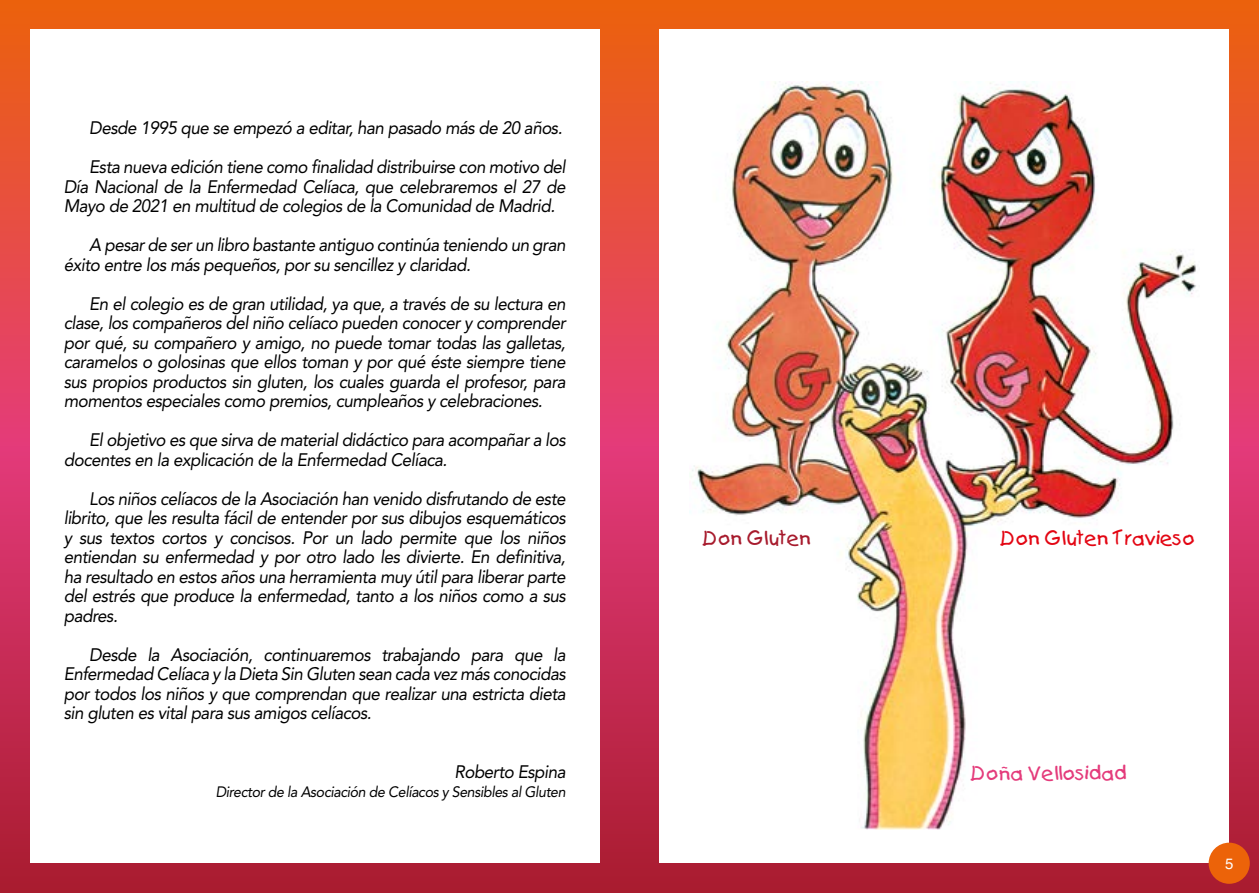
<style>
.page{position:relative;width:1259px;height:893px;background:#fff}
.page>*{position:absolute;margin:0;border:0;box-sizing:border-box;transform-origin:0 0}
.t1{font:18.75px "Kids";color:#e30613}
.t2{font:18.75px "Kids";color:#e43b7b}
.t3{font:18.75px "Kids";color:#a71b2d}
.t4{font:italic 18px/19.5px "Avenir";letter-spacing:-.03em;color:#000;scale:.95 1}
.t5{font:italic 15px "Avenir";letter-spacing:-.03em;color:#000;scale:.95 1}
.t6{font:15px "Helvetica";color:#fff}
</style>
<div class="page">
<div style="left:0;top:0;width:1259px;height:446px;background:linear-gradient(to bottom,#eb610c,#e43b79)"></div>
<div style="left:0;top:446px;width:1259px;height:447px;background:linear-gradient(to bottom,#e33a7a,#a81c2f)"></div>
<div style="left:30px;top:30px;width:570px;height:833px;background:#fff"></div>
<div style="left:659px;top:30px;width:570px;height:833px;background:#fff"></div>
<img style="left:689px;top:82px;width:507px;height:747px">
<div style="left:1208px;top:843px;width:41px;height:41px;background:#ec6309;border-radius:50%"></div>
<p class="t4" style="left:89px;top:108px;width:503px;line-height:39px">Desde 1995 que se empezó a editar, han pasado más de 20 años.<br>Esta nueva edición tiene como finalidad distribuirse con motivo del</p>
<p class="t4" style="left:64px;top:177px;width:530px">Día Nacional de la Enfermedad Celíaca, que celebraremos el 27 de<br>Mayo de 2021 en multitud de colegios de la Comunidad de Madrid.</p>
<p class="t4" style="left:64px;top:235px;width:530px;text-indent:26px">A pesar de ser un libro bastante antiguo continúa teniendo un gran éxito entre los más pequeños, por su sencillez y claridad.</p>
<p class="t4" style="left:64px;top:294px;width:530px;text-align:justify;text-indent:26px">En el colegio es de gran utilidad, ya que, a través de su lectura en clase, los compañeros del niño celíaco pueden conocer y comprender por qué, su compañero y amigo, no puede tomar todas las galletas, caramelos o golosinas que ellos toman y por qué éste siempre tiene sus propios productos sin gluten, los cuales guarda el profesor, para momentos especiales como premios, cumpleaños y celebraciones.</p>
<p class="t4" style="left:64px;top:430px;width:530px;text-indent:26px">El objetivo es que sirva de material didáctico para acompañar a los docentes en la explicación de la Enfermedad Celíaca.</p>
<p class="t4" style="left:64px;top:489px;width:530px;text-align:justify;text-indent:26px">Los niños celíacos de la Asociación han venido disfrutando de este librito, que les resulta fácil de entender por sus dibujos esquemáticos y sus textos cortos y concisos. Por un lado permite que los niños entiendan su enfermedad y por otro lado les divierte. En definitiva, ha resultado en estos años una herramienta muy útil para liberar parte del estrés que produce la enfermedad, tanto a los niños como a sus padres.</p>
<p class="t4" style="left:64px;top:645px;width:530px;text-align:justify;text-indent:26px">Desde la Asociación, continuaremos trabajando para que la Enfermedad Celíaca y la Dieta Sin Gluten sean cada vez más conocidas por todos los niños y que comprendan que realizar una estricta dieta sin gluten es vital para sus amigos celíacos.</p>
<p class="t4" style="left:454px;top:762px;width:119px">Roberto Espina</p>
<p class="t5" style="left:216px;top:783px;width:370px">Director de la Asociación de Celíacos y Sensibles al Gluten</p>
<p class="t3" style="left:703px;top:527px;width:110px">Don Gluten</p>
<p class="t1" style="left:1000px;top:527px;width:196px">Don Gluten Travieso</p>
<p class="t2" style="left:971px;top:761px;width:158px">Doña Vellosidad</p>
<p class="t6" style="left:1225px;top:852px;width:10px">5</p>
</div>
